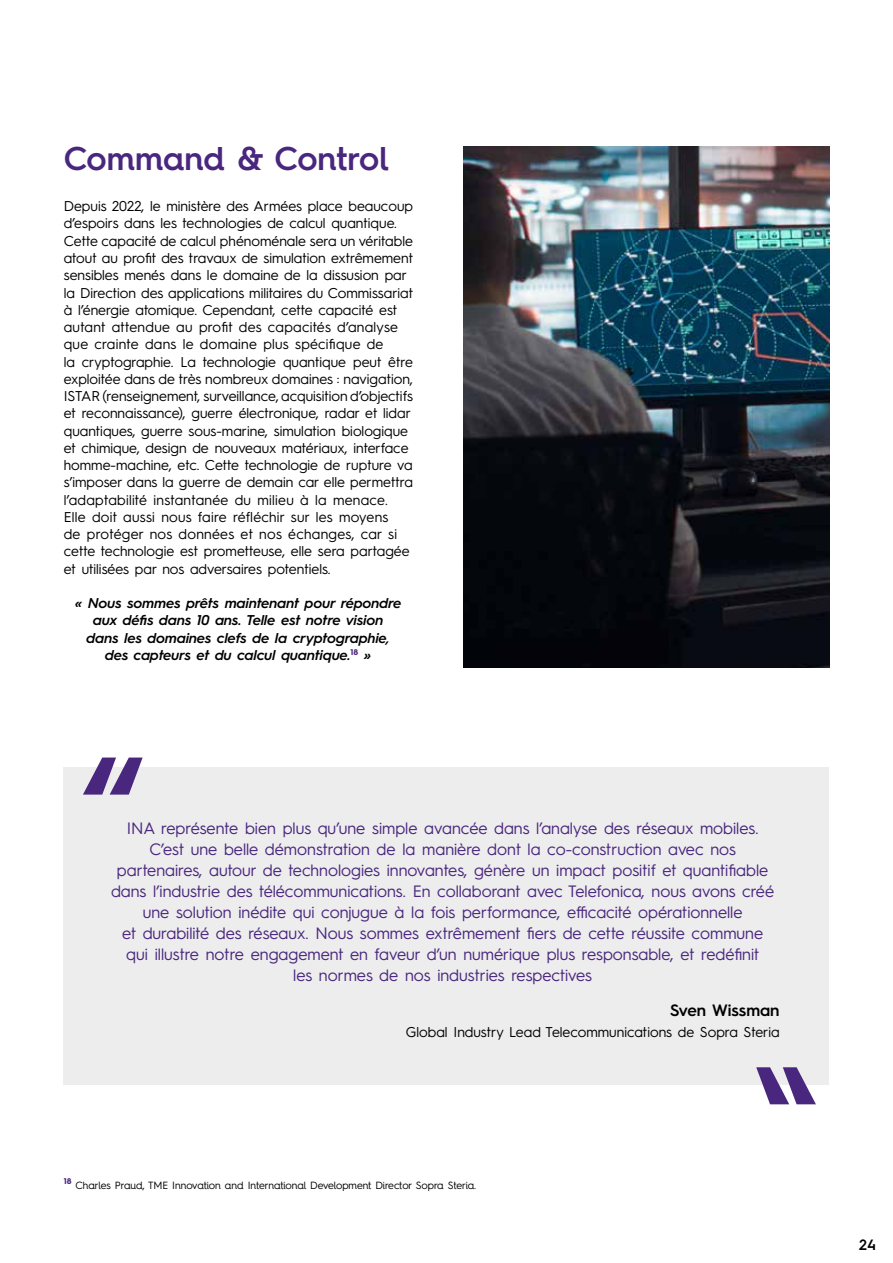
<style>
.page{position:relative;width:893px;height:1263px;background:#fff}
.page>*{position:absolute;margin:0;border:0;box-sizing:border-box;transform-origin:0 0}
.t1{font:600 33px "Hurme Geometric Sans 4";letter-spacing:-.005em;color:#4a277e}
.t2{font:16.5px/21px "Hurme Geometric Sans 3";color:#4a277e;text-align:center}
.t3{font:600 16.5px "Hurme Geometric Sans 3";color:#000}
.t4{font:600 15px "Hurme Geometric Sans 4";color:#000}
.t5{font:14.25px/17.2px "Hurme Geometric Sans 3";color:#000}
.t6{font:italic 600 14.25px/17.2px "Hurme Geometric Sans 3";color:#000;text-align:center}
.t7{font:10.5px "Hurme Geometric Sans 4";letter-spacing:-.01em;color:#000}
.t8{font:700 8.25px "Hurme Geometric Sans 3";color:#4a277e}
</style>
<div class="page">
<div style="left:64px;top:767px;width:765px;height:317px;background:#ededed"></div>
<svg style="left:83px;top:757px;width:60px;height:38px"></svg>
<svg style="left:756px;top:1067px;width:60px;height:37px"></svg>
<img style="left:463px;top:147px;width:366px;height:521px">
<h1 class="t1" style="left:64px;top:135px;width:327px">Command &amp; Control</h1>
<p class="t5" style="left:64px;top:197px;width:351px">Depuis 2022, le ministère des Armées place beaucoup d’espoirs dans les technologies de calcul quantique.<br>Cette capacité de calcul phénoménale sera un véritable atout au profit des travaux de simulation extrêmement sensibles menés dans le domaine de la dissusion par la Direction des applications militaires du Commissariat à l’énergie atomique. Cependant, cette capacité est autant attendue au profit des capacités d’analyse que crainte dans le domaine plus spécifique de<br>la cryptographie. La technologie quantique peut être exploitée dans de très nombreux domaines : navigation, ISTAR (renseignement, surveillance, acquisition d’objectifs et reconnaissance), guerre électronique, radar et lidar quantiques, guerre sous-marine, simulation biologique et chimique, design de nouveaux matériaux, interface homme-machine, etc. Cette technologie de rupture va s’imposer dans la guerre de demain car elle permettra l’adaptabilité instantanée du milieu à la menace.<br>Elle doit aussi nous faire réfléchir sur les moyens<br>de protéger nos données et nos échanges, car si cette technologie est prometteuse, elle sera partagée et utilisées par nos adversaires potentiels.</p>
<p class="t6" style="left:75px;top:594px;width:328px">« Nous sommes prêts maintenant pour répondre aux défis dans 10 ans. Telle est notre vision<br>dans les domaines clefs de la cryptographie, des capteurs et du calcul quantique.<sup>18</sup> »</p>
<p class="t2" style="left:111px;top:816px;width:665px">INA représente bien plus qu’une simple avancée dans l’analyse des réseaux mobiles.<br>C’est une belle démonstration de la manière dont la co-construction avec nos partenaires, autour de technologies innovantes, génère un impact positif et quantifiable dans l’industrie des télécommunications. En collaborant avec Telefonica, nous avons créé une solution inédite qui conjugue à la fois performance, efficacité opérationnelle<br>et durabilité des réseaux. Nous sommes extrêmement fiers de cette réussite commune qui illustre notre engagement en faveur d’un numérique plus responsable, et redéfinit<br>les normes de nos industries respectives</p>
<p class="t3" style="left:670px;top:999px;width:111px">Sven Wissman</p>
<p class="t5" style="left:406px;top:1023px;width:375px">Global Industry Lead Telecommunications de Sopra Steria</p>
<p class="t8" style="left:64px;top:1175px;width:9px">18</p>
<p class="t7" style="left:75px;top:1178px;width:402px">Charles Praud, TME Innovation and International Development Director Sopra Steria.</p>
<p class="t4" style="left:859px;top:1234px;width:18px">24</p>
</div>
